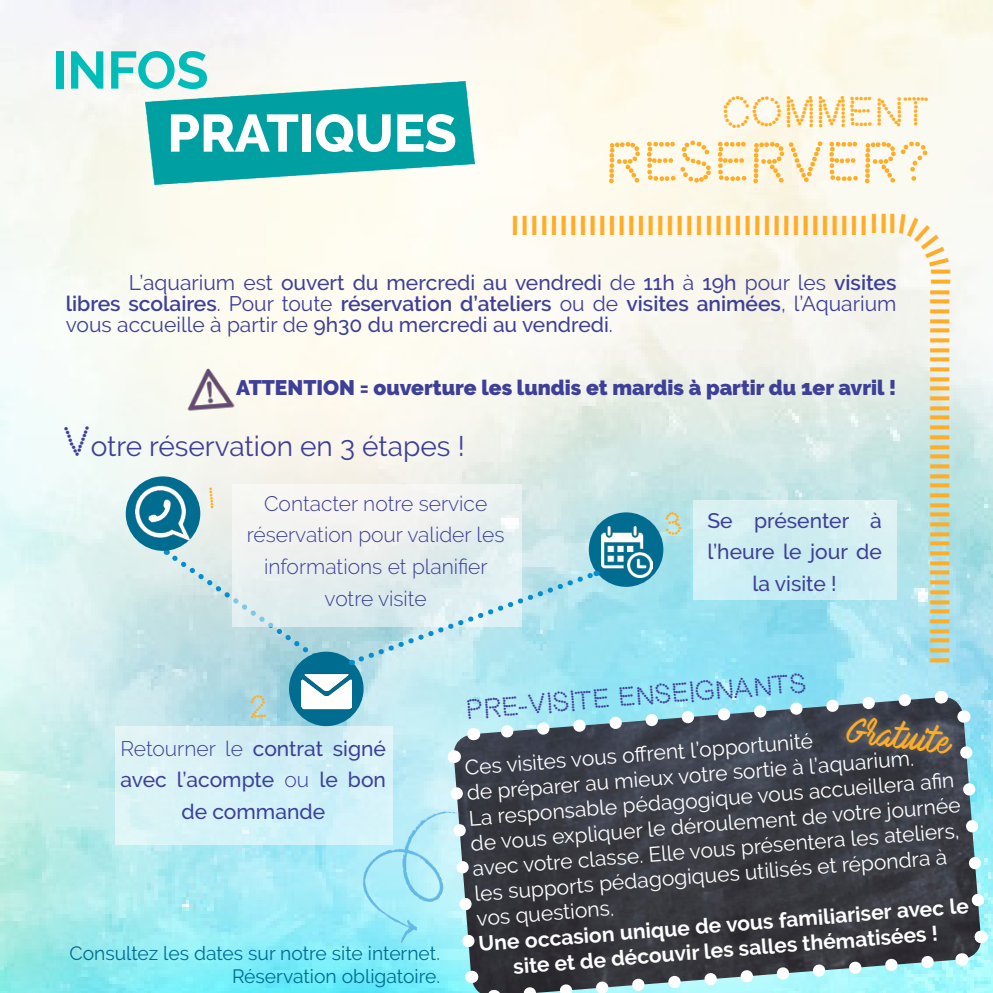
<style>
.page{position:relative;width:993px;height:993px;background:#fff}
.page>*{position:absolute;margin:0;border:0;box-sizing:border-box;transform-origin:0 0}
.t1{font:57.75px "Dot Ness";color:#ffad26}
.t2{font:800 52.5px "Raleway";color:#fff}
.t3{font:700 52.5px "Raleway";color:#00bdb9}
.t4{font:43.4px "Dot Ness";color:#ffad26}
.t5{font:31.5px "Mark My Words";color:#ffad26}
.t6{font:28px "Raleway";color:#3e3f99}
.t7{font:28px "Dot Ness";color:#3e3f99}
.t8{font:900 26.25px "Gotham";color:#ffad26;scale:.67 1}
.t9{font:21px/25.6px "Raleway";color:#fff}
.t10{font:21px/21px "Raleway";color:#3e3f99;text-align:justify}
.t11{font:500 21px/31.5px "Raleway";color:#3e3f99;text-align:center}
.t12{font:300 21px "Raleway";color:#3e3f99}
.t13{font:700 21px/25.4px "Raleway";color:#fff;text-align:center}
.t14{font:900 21px "Raleway";color:#3e3f99}
.t15{font:19.25px "Raleway";color:#006c90}
.s1{font-weight:500}
.s2{font-weight:600}
.s3{font-family:"Dot Ness";font-size:42px}
.s4{font-weight:300}
</style>
<div class="page">
<img style="left:0;top:0;width:992px;height:992px">
<img style="left:145px;top:81px;width:329px;height:103px">
<div style="left:115px;top:725px;width:277px;height:119px;background:#d7f2f6"></div>
<div style="left:590px;top:78px;width:354px;height:122px;background:#fdfaee"></div>
<svg style="left:166px;top:549px;width:157px;height:115px;background:#bedde2"></svg>
<div style="left:126px;top:476px;width:74px;height:74px;background:#006c90;border-radius:50%"></div>
<div style="left:289px;top:651px;width:74px;height:74px;background:#006c90;border-radius:50%"></div>
<div style="left:588px;top:512px;width:75px;height:74px;background:#006c90;border-radius:50%"></div>
<img style="left:601px;top:526px;width:51px;height:51px">
<div style="left:232px;top:483px;width:289px;height:143px;background:linear-gradient(to bottom,#f8f6f2,#daeaec)"></div>
<div style="left:692px;top:499px;width:204px;height:100px;background:linear-gradient(to right,#cfeff3,#d3eff2)"></div>
<img style="left:135px;top:485px;width:56px;height:56px">
<svg style="left:351px;top:568px;width:246px;height:97px;background:#c1e6ed"></svg>
<img style="left:184px;top:362px;width:52px;height:53px">
<img style="left:301px;top:673px;width:50px;height:37px">
<svg style="left:442px;top:685px;width:549px;height:307px;background:#56676f"></svg>
<img style="left:287px;top:737px;width:286px;height:255px">
<svg style="left:195px;top:475px;width:32px;height:47px;background:#dde7e5"></svg>
<svg style="left:651px;top:498px;width:44px;height:51px;background:#a1d7de"></svg>
<svg style="left:236px;top:680px;width:43px;height:46px;background:#a7d7e3"></svg>
<div style="left:898px;top:214px;width:50px;height:52px;background:#f9f9f4"></div>
<p class="t3" style="left:52px;top:40px;width:158px">INFOS</p>
<p class="t2" style="left:167px;top:103px;width:291px">PRATIQUES</p>
<p class="t4" style="left:722px;top:92px;width:209px">COMMENT</p>
<p class="t1" style="left:604px;top:136px;width:327px">RESERVER?</p>
<p class="t8" style="left:512px;top:206px;width:572px">l l l l l l l l l l l l l l l l l l l l l l l l l l l l l l l l l l l l l l ll</p>
<p class="t10" style="left:66px;top:272px;width:831px;text-indent:63px">L’aquarium est <span class="s1">ouvert du mercredi au vendredi</span> de <span class="s1">11h</span> à <span class="s1">19h</span> pour les <span class="s2">visites libres scolaires</span>. Pour toute <span class="s2">réservation d’ateliers</span> ou de <span class="s2">visites animées</span>, l’Aquarium vous accueille à partir de <span class="s1">9h30 du mercredi au vendredi</span>.</p>
<p class="t14" style="left:236px;top:375px;width:661px">ATTENTION = ouverture les lundis et mardis à partir du 1er avril !</p>
<p class="t6" style="left:63px;top:429px;width:403px"><span class="s3">V</span>otre réservation en 3 étapes !</p>
<p class="t12" style="left:264px;top:491px;width:224px">Contacter notre service</p>
<p class="t12" style="left:247px;top:522px;width:259px">réservation pour valider les</p>
<p class="t12" style="left:264px;top:554px;width:225px">informations et planifier</p>
<p class="t12" style="left:324px;top:585px;width:103px">votre visite</p>
<p class="t11" style="left:707px;top:504px;width:176px">Se présenter à l’heure le jour de la visite !</p>
<p class="t8" style="left:959px;top:269px;width:24px;rotate:90deg">l l</p>
<p class="t8" style="left:921px;top:662px;width:558px;rotate:-90deg">l l l l l l l l l l l l l l l l l l l l l l l l l l l l l l l l l l l l l l l</p>
<p class="t11" style="left:120px;top:732px;width:267px"><span class="s4">Retourner le</span> contrat signé avec l’acompte <span class="s4">ou</span> le bon de commande</p>
<p class="t15" style="left:69px;top:941px;width:372px">Consultez les dates sur notre site internet.</p>
<p class="t15" style="left:232px;top:964px;width:209px">Réservation obligatoire.</p>
<p class="t7" style="left:465px;top:695px;width:343px;rotate:-4deg">PRE-VISITE ENSEIGNANTS</p>
<p class="t5" style="left:849px;top:712px;width:106px;rotate:7deg">Gratuite</p>
<p class="t9" style="left:463px;top:753px;width:350px;rotate:-4deg">Ces visites vous off rent l’opportunité</p>
<p class="t9" style="left:465px;top:777px;width:450px;rotate:-4deg">de préparer au mieux votre sortie à l’aquarium.</p>
<p class="t9" style="left:467px;top:803px;width:493px;rotate:-4deg">La responsable pédagogique vous accueillera afi n de vous expliquer le déroulement de votre journée avec votre classe. Elle vous présentera les ateliers, les supports pédagogiques utilisés et répondra à vos questions.</p>
<p class="t13" style="left:477px;top:928px;width:493px;rotate:-4deg">Une occasion unique de vous familiariser avec le site et de découvir les salles thématisées !</p>
</div>
